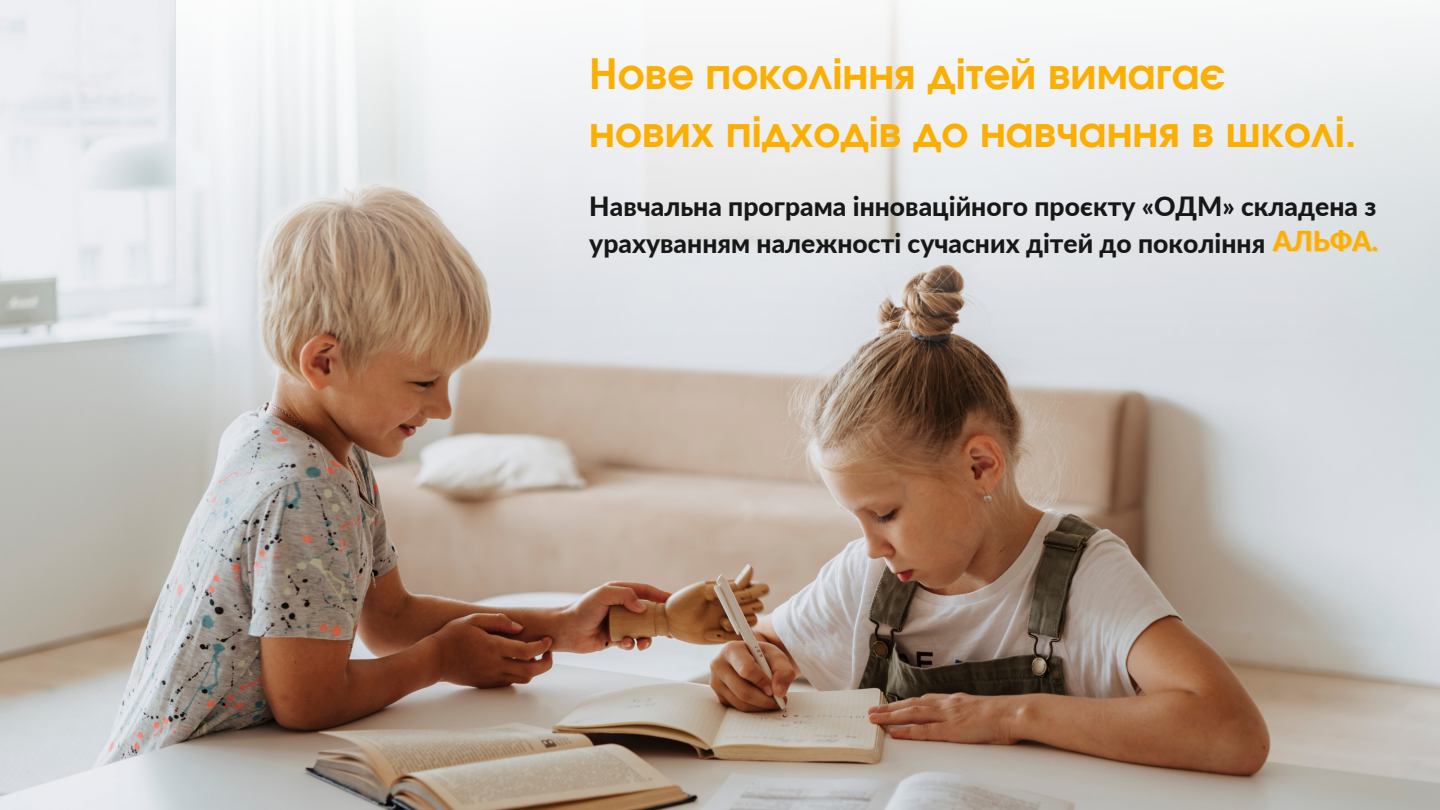
<style>
.page{position:relative;width:1440px;height:810px;background:#fff}
.page>*{position:absolute;margin:0;border:0;box-sizing:border-box;transform-origin:0 0}
.t1{font:700 41.9px/58.5px "Evolventa";color:#fcaf03}
.t2{font:800 27.5px "Lato";color:#fcaf03}
.t3{font:800 26.5px/36.8px "Lato";color:#171717}
</style>
<div class="page">
<img style="left:0;top:0;width:177px;height:810px">
<img style="left:177px;top:0;width:1263px;height:810px">
<h1 class="t1" style="left:589px;top:47px;width:769px">Нове покоління дітей вимагає нових підходів до навчання в школі.</h1>
<p class="t3" style="left:589px;top:187px;width:789px">Навчальна програма інноваційного проєкту «ОДМ» складена з урахуванням належності сучасних дітей до покоління</p>
<p class="t2" style="left:1273px;top:224px;width:107px">АЛЬФА.</p>
</div>
